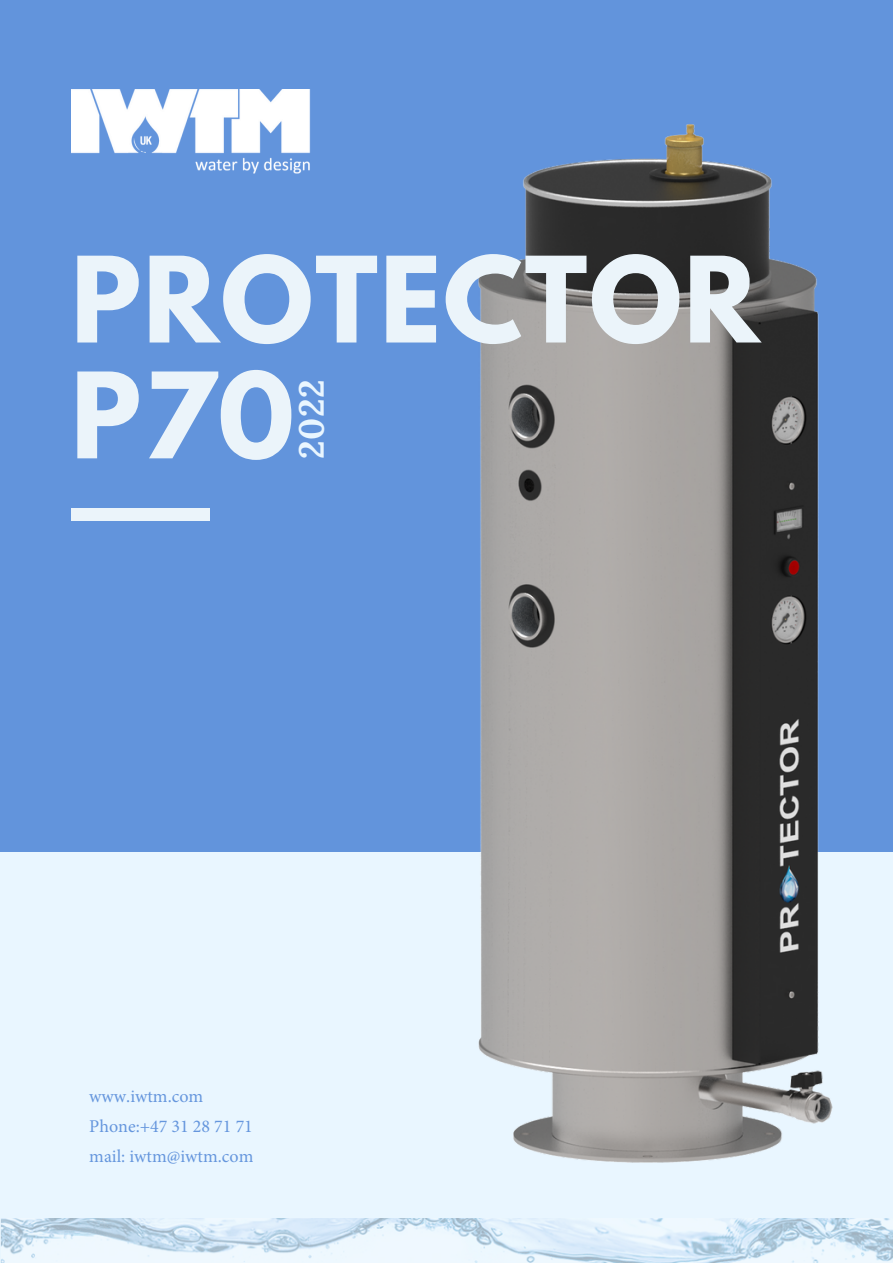
<style>
.page{position:relative;width:893px;height:1264px;background:#fff}
.page>*{position:absolute;margin:0;border:0;box-sizing:border-box;transform-origin:0 0}
.t1{font:700 105.3px/115.8px "League Spartan";letter-spacing:.02em;color:#ebf4fa}
.t2{font:700 34.8px "Lora";color:#e9f6ff}
.t3{font:18px/30.3px "Minion Pro";color:#6596dd}
</style>
<div class="page">
<div style="left:0;top:0;width:892px;height:1262px;background:#e9f6ff"></div>
<div style="left:0;top:0;width:892px;height:851px;background:#6294dc"></div>
<div style="left:71px;top:508px;width:138px;height:12px;background:#ebf4fa"></div>
<img style="left:1px;top:1218px;width:891px;height:44px">
<img style="left:442px;top:124px;width:413px;height:1039px">
<img style="left:71px;top:89px;width:240px;height:85px">
<h1 class="t1" style="left:71px;top:255px;width:689px">PROTECTOR<br>P70</h1>
<h2 class="t2" style="left:288px;top:459px;width:81px;rotate:-90deg">2022</h2>
<p class="t3" style="left:89px;top:1080px;width:166px">www.iwtm.com<br>Phone:+47 31 28 71 71 mail: iwtm@iwtm.com</p>
</div>
